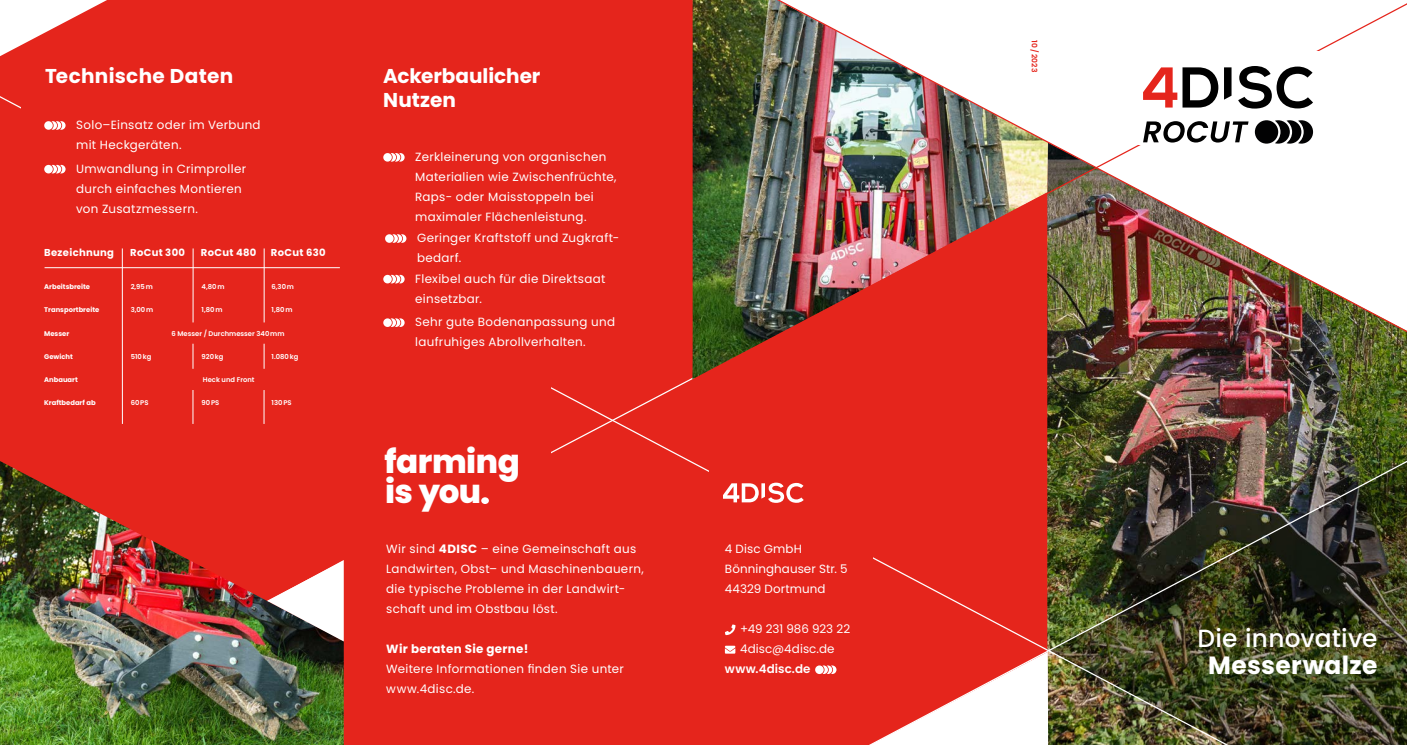
<style>
.page{position:relative;width:1407px;height:745px;background:#fff}
.page>*{position:absolute;margin:0;border:0;box-sizing:border-box;transform-origin:0 0}
.t1{font:800 32.5px/30px "Poppins";letter-spacing:-.015em;color:#fff}
.t2{font:500 24.88px "Poppins";letter-spacing:.01em;color:#fff}
.t3{font:700 24.88px "Poppins";letter-spacing:.015em;color:#fff}
.t4{font:700 20px/23.8px "Poppins";color:#fff}
.t5{font:11.88px/20px "Poppins";letter-spacing:.025em;color:#fff}
.t6{font:11.88px/20px "Poppins";letter-spacing:.005em;color:#fff}
.t7{font:700 11.88px "Poppins";letter-spacing:.03em;color:#fff}
.t8{font:600 11.88px "Poppins";letter-spacing:.01em;color:#fff}
.t9{font:700 10px "Poppins";letter-spacing:.03em;color:#fff}
.t10{font:600 7.5px "Poppins";letter-spacing:.02em;color:#e5251c}
.t11{font:600 6.75px "Poppins";color:#fff}
.t12{font:700 6.75px "Poppins";color:#fff}
.s1{font-weight:700}
</style>
<div class="page">
<svg style="left:88px;top:0;width:19px;height:10px"></svg>
<div style="left:0;top:10px;width:844px;height:734px;background:#e5251c"></div>
<img style="left:668px;top:0;width:739px;height:393px">
<div style="left:1129px;top:51px;width:200px;height:94px;background:#fff"></div>
<svg style="left:1143px;top:67px;width:75px;height:40px"></svg>
<svg style="left:1238px;top:66px;width:75px;height:42px"></svg>
<svg style="left:1224px;top:67px;width:7px;height:33px"></svg>
<div style="left:21px;top:66px;width:296px;height:228px;background:#e5251c"></div>
<div style="left:356px;top:51px;width:195px;height:209px;background:#e5251c"></div>
<img style="left:844px;top:389px;width:563px;height:355px">
<div style="left:709px;top:441px;width:163px;height:232px;background:#e5251c"></div>
<svg style="left:723px;top:482px;width:81px;height:20px"></svg>
<svg style="left:822px;top:665px;width:14px;height:8px"></svg>
<div style="left:815px;top:665px;width:9px;height:8px;background:#fff;border-radius:50%"></div>
<svg style="left:725px;top:624px;width:10px;height:10px"></svg>
<svg style="left:725px;top:645px;width:10px;height:8px"></svg>
<div style="left:344px;top:202px;width:207px;height:388px;background:#e5251c"></div>
<div style="left:11px;top:197px;width:364px;height:283px;background:#e5251c"></div>
<svg style="left:391px;top:153px;width:14px;height:8px"></svg>
<div style="left:383px;top:153px;width:9px;height:8px;background:#fff;border-radius:50%"></div>
<svg style="left:392px;top:234px;width:14px;height:9px"></svg>
<div style="left:385px;top:234px;width:9px;height:9px;background:#fff;border-radius:50%"></div>
<svg style="left:52px;top:165px;width:14px;height:8px"></svg>
<div style="left:44px;top:165px;width:9px;height:8px;background:#fff;border-radius:50%"></div>
<svg style="left:52px;top:121px;width:14px;height:9px"></svg>
<div style="left:44px;top:121px;width:9px;height:9px;background:#fff;border-radius:50%"></div>
<svg style="left:391px;top:318px;width:14px;height:9px"></svg>
<div style="left:383px;top:318px;width:9px;height:9px;background:#fff;border-radius:50%"></div>
<svg style="left:391px;top:275px;width:14px;height:8px"></svg>
<div style="left:383px;top:275px;width:9px;height:8px;background:#fff;border-radius:50%"></div>
<svg style="left:1275px;top:120px;width:38px;height:23px"></svg>
<div style="left:1255px;top:120px;width:23px;height:23px;background:#020203;border-radius:50%"></div>
<svg style="left:1143px;top:121px;width:105px;height:21px"></svg>
<hr style="left:45px;top:267px;width:295px;height:1px;background:#fff">
<hr style="left:193px;top:248px;width:1px;height:74px;background:#fff">
<hr style="left:122px;top:248px;width:1px;height:175px;background:#fff">
<hr style="left:264px;top:248px;width:1px;height:74px;background:#fff">
<svg style="left:193px;top:343px;width:1px;height:25px"></svg>
<svg style="left:264px;top:343px;width:1px;height:25px"></svg>
<hr style="left:193px;top:390px;width:1px;height:33px;background:#fff">
<hr style="left:264px;top:390px;width:1px;height:33px;background:#fff">
<div style="left:481px;top:497px;width:8px;height:6px;background:#fff;border-radius:50%"></div>
<img style="left:0;top:460px;width:344px;height:284px">
<svg style="left:268px;top:559px;width:76px;height:82px"></svg>
<h3 class="t4" style="left:45px;top:64px;width:190px">Technische Daten</h3>
<p class="t5" style="left:76px;top:115px;width:186px">Solo–Einsatz oder im Verbund mit Heckgeräten.</p>
<p class="t5" style="left:76px;top:158px;width:172px">Umwandlung in Crimproller durch einfaches Montieren von Zusatzmessern.</p>
<p class="t9" style="left:44px;top:247px;width:71px">Bezeichnung</p>
<p class="t12" style="left:44px;top:283px;width:47px">Arbeitsbreite</p>
<p class="t12" style="left:44px;top:306px;width:57px">Transportbreite</p>
<p class="t12" style="left:44px;top:329px;width:27px">Messer</p>
<p class="t12" style="left:44px;top:352px;width:30px">Gewicht</p>
<p class="t12" style="left:44px;top:375px;width:35px">Anbauart</p>
<p class="t12" style="left:44px;top:398px;width:53px">Kraftbedarf ab</p>
<p class="t9" style="left:130px;top:247px;width:56px">RoCut 300</p>
<p class="t9" style="left:201px;top:247px;width:57px">RoCut 480</p>
<p class="t9" style="left:271px;top:247px;width:56px">RoCut 630</p>
<p class="t11" style="left:131px;top:282px;width:24px">2,95m</p>
<p class="t11" style="left:202px;top:282px;width:24px">4,80m</p>
<p class="t11" style="left:272px;top:282px;width:24px">6,30m</p>
<p class="t11" style="left:131px;top:306px;width:24px">3,00m</p>
<p class="t11" style="left:202px;top:306px;width:22px">1,80m</p>
<p class="t11" style="left:272px;top:306px;width:22px">1,80m</p>
<p class="t11" style="left:131px;top:352px;width:22px">510kg</p>
<p class="t11" style="left:171px;top:329px;width:114px">6 Messer / Durchmesser 340mm</p>
<p class="t11" style="left:202px;top:352px;width:23px">920kg</p>
<p class="t11" style="left:272px;top:352px;width:28px">1.080kg</p>
<p class="t11" style="left:203px;top:375px;width:53px">Heck und Front</p>
<p class="t11" style="left:131px;top:398px;width:19px">60PS</p>
<p class="t11" style="left:202px;top:398px;width:19px">90PS</p>
<p class="t11" style="left:272px;top:398px;width:22px">130PS</p>
<h3 class="t4" style="left:383px;top:64px;width:159px">Ackerbaulicher<br>Nutzen</h3>
<p class="t5" style="left:415px;top:146px;width:206px">Zerkleinerung von organischen<br>Materialien wie Zwischenfrüchte,<br>Raps- oder Maisstoppeln bei maximaler Flächenleistung.<br>Geringer Kraftstoff und Zugkraft&shy;bedarf.</p>
<p class="t5" style="left:415px;top:268px;width:192px">Flexibel auch für die Direktsaat einsetzbar.</p>
<p class="t5" style="left:415px;top:312px;width:201px">Sehr gute Bodenanpassung und laufruhiges Abrollverhalten.</p>
<h1 class="t1" style="left:384px;top:446px;width:137px">farming is you</h1>
<p class="t5" style="left:386px;top:538px;width:259px">Wir sind <span class="s1">4DISC</span> – eine Gemeinschaft aus Landwirten, Obst– und Maschinenbauern, die typische Probleme in der Landwirt&shy;schaft und im Obstbau löst.</p>
<p class="t7" style="left:386px;top:641px;width:144px">Wir beraten Sie gerne!</p>
<p class="t5" style="left:386px;top:658px;width:239px">Weitere Informationen finden Sie unter www.4disc.de.</p>
<p class="t6" style="left:725px;top:538px;width:124px">4 Disc GmbH<br>Bönninghauser Str. 5<br>44329 Dortmund</p>
<p class="t6" style="left:740px;top:618px;width:112px">+49 231 986 923 22<br>4disc@4disc.de</p>
<p class="t8" style="left:725px;top:662px;width:87px">www.4disc.de</p>
<p class="t10" style="left:1039px;top:40px;width:33px;rotate:90deg">10/2023</p>
<h2 class="t2" style="left:1197px;top:623px;width:182px">Die innovative</h2>
<h2 class="t3" style="left:1208px;top:650px;width:171px">Messerwalze</h2>
</div>
